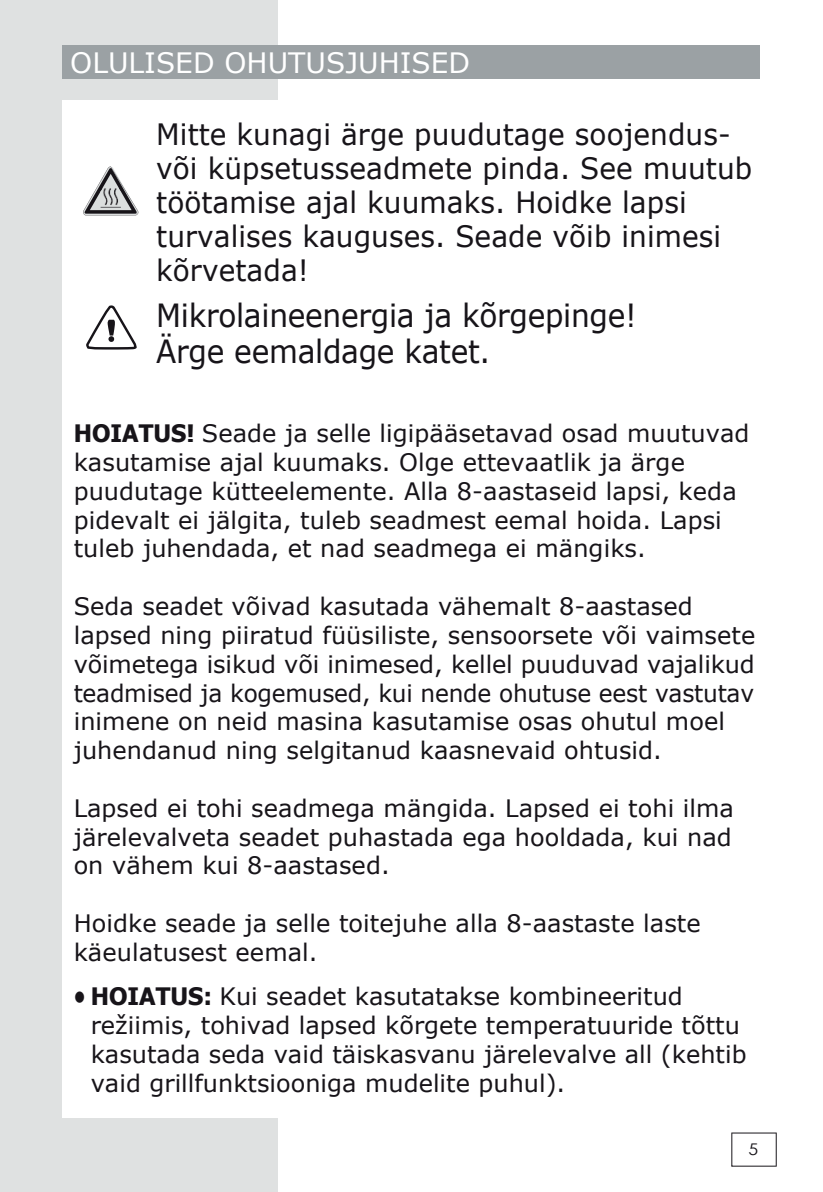
<style>
.page{position:relative;width:823px;height:1192px;background:#fff}
.page>*{position:absolute;margin:0;border:0;box-sizing:border-box;transform-origin:0 0}
.t1{font:32px/36.4px "Verdana";letter-spacing:-.01em;color:#171419;scale:.93 1}
.t2{font:29.4px/34px "Verdana";letter-spacing:.005em;color:#171419;scale:.95 1}
.t3{font:28px "Verdana";color:#fff}
.t4{font:24px/28.8px "Verdana";letter-spacing:.005em;color:#171419}
.t5{font:16px "Century Gothic";color:#171419;scale:1.09 1}
.s1{font-family:"Tahoma";font-weight:700}
</style>
<div class="page">
<div style="left:0;top:0;width:278px;height:1191px;background:#dfe1e1"></div>
<div style="left:62px;top:101px;width:698px;height:1016px;background:#fff"></div>
<svg style="left:83px;top:166px;width:55px;height:49px"></svg>
<img style="left:101px;top:191px;width:20px;height:17px">
<img style="left:101px;top:188px;width:20px;height:3px">
<svg style="left:86px;top:305px;width:51px;height:44px"></svg>
<svg style="left:731px;top:1132px;width:46px;height:34px"></svg>
<div style="left:62px;top:45px;width:698px;height:34px;background:#9ba1a4"></div>
<p class="t3" style="left:70px;top:44px;width:401px">OLULISED OHUTUSJUHISED</p>
<p class="t2" style="left:156px;top:117px;width:629px">Mitte kunagi ärge puudutage soojendus&shy;või küpsetusseadmete pinda. See muutub töötamise ajal kuumaks. Hoidke lapsi turvalises kauguses. Seade võib inimesi kõrvetada!</p>
<h1 class="t1" style="left:156px;top:296px;width:518px">Mikrolaineenergia ja kõrgepinge!<br>Ärge eemaldage katet.</h1>
<p class="t4" style="left:74px;top:418px;width:677px"><span class="s1">HOIATUS!</span> Seade ja selle ligipääsetavad osad muutuvad kasutamise ajal kuumaks. Olge ettevaatlik ja ärge puudutage kütteelemente. Alla 8-aastaseid lapsi, keda pidevalt ei jälgita, tuleb seadmest eemal hoida. Lapsi tuleb juhendada, et nad seadmega ei mängiks.</p>
<p class="t4" style="left:74px;top:591px;width:683px">Seda seadet võivad kasutada vähemalt 8-aastased lapsed ning piiratud füüsiliste, sensoorsete või vaimsete võimetega isikud või inimesed, kellel puuduvad vajalikud teadmised ja kogemused, kui nende ohutuse eest vastutav inimene on neid masina kasutamise osas ohutul moel juhendanud ning selgitanud kaasnevaid ohtusid.</p>
<p class="t4" style="left:74px;top:793px;width:662px;text-align:justify">Lapsed ei tohi seadmega mängida. Lapsed ei tohi ilma järelevalveta seadet puhastada ega hooldada, kui nad on vähem kui 8-aastased.</p>
<p class="t4" style="left:74px;top:908px;width:629px">Hoidke seade ja selle toitejuhe alla 8-aastaste laste käeulatusest eemal.</p>
<p class="t4" style="left:91px;top:981px;width:657px;text-indent:-17px"><span class="s1">• HOIATUS:</span> Kui seadet kasutatakse kombineeritud režiimis, tohivad lapsed kõrgete temperatuuride tõttu kasutada seda vaid täiskasvanu järelevalve all (kehtib vaid grillfunktsiooniga mudelite puhul).</p>
<p class="t5" style="left:749px;top:1137px;width:10px">5</p>
</div>
